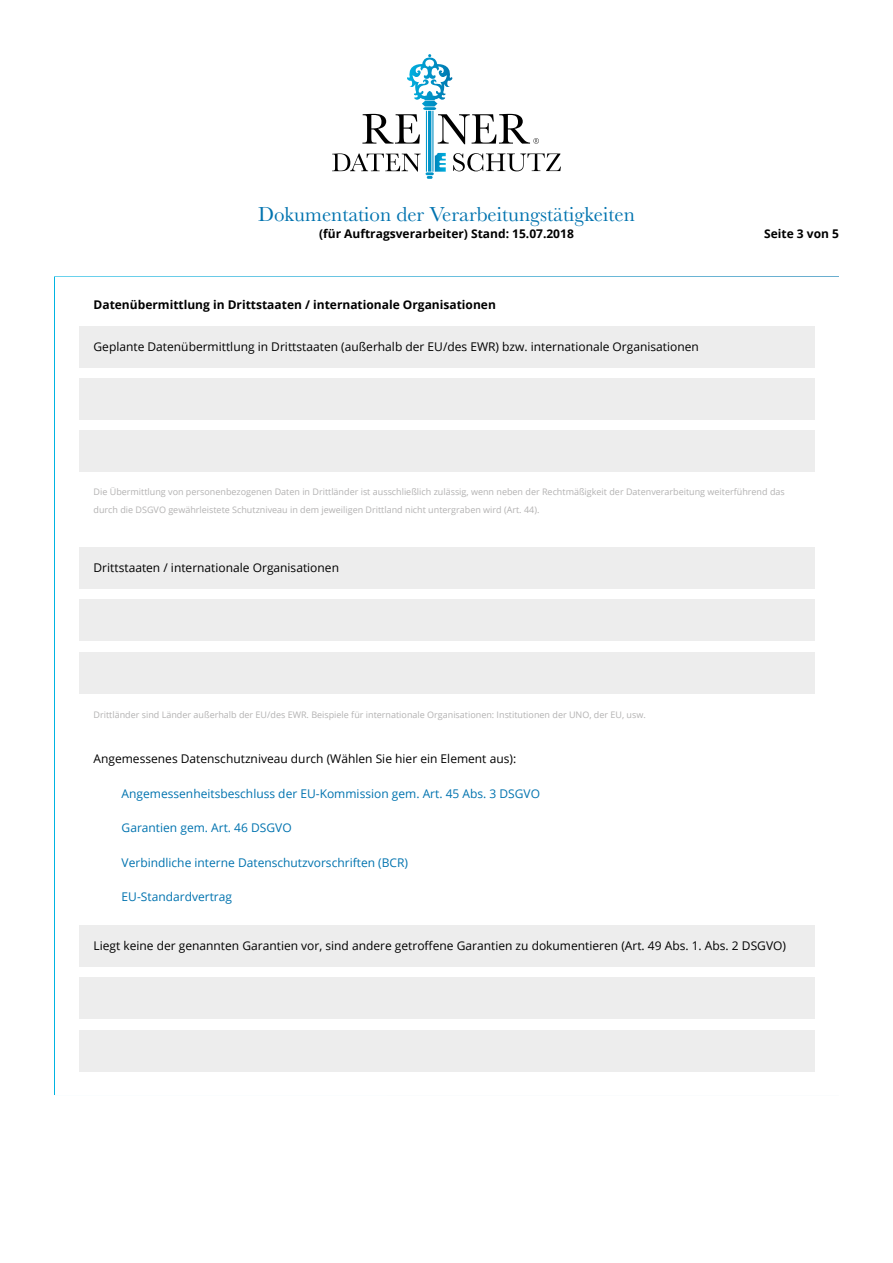
<style>
.page{position:relative;width:893px;height:1263px;background:#fff}
.page>*{position:absolute;margin:0;border:0;box-sizing:border-box;transform-origin:0 0}
.t1{font:21px "Baskerville";color:#0073af}
.t2{font:12px "Open Sans";color:#000}
.t3{font:12px "Open Sans";color:#0073af}
.t4{font:700 12px "Open Sans";color:#000}
.t5{font:9px/17.2px "Open Sans";color:#b3b2b2}
</style>
<div class="page">
<div style="left:54px;top:276px;width:785px;height:819px;background:#fff;border:2px solid #fff"></div>
<div style="left:79px;top:977px;width:735px;height:41px;background:#ededed"></div>
<div style="left:79px;top:925px;width:735px;height:41px;background:#ededed"></div>
<div style="left:79px;top:1030px;width:735px;height:41px;background:#ededed"></div>
<div style="left:79px;top:599px;width:735px;height:42px;background:#ededed"></div>
<div style="left:79px;top:547px;width:735px;height:42px;background:#ededed"></div>
<div style="left:79px;top:652px;width:735px;height:42px;background:#ededed"></div>
<div style="left:79px;top:431px;width:735px;height:41px;background:#ededed"></div>
<div style="left:79px;top:378px;width:735px;height:42px;background:#ededed"></div>
<svg style="left:407px;top:54px;width:46px;height:54px"></svg>
<svg style="left:435px;top:153px;width:11px;height:19px"></svg>
<svg style="left:362px;top:114px;width:58px;height:30px"></svg>
<svg style="left:332px;top:153px;width:89px;height:19px"></svg>
<svg style="left:453px;top:153px;width:108px;height:18px"></svg>
<svg style="left:438px;top:114px;width:101px;height:30px"></svg>
<div style="left:79px;top:326px;width:735px;height:42px;background:#ededed"></div>
<h1 class="t1" style="left:258px;top:201px;width:378px">Dokumentation der Verarbeitungstätigkeiten</h1>
<h2 class="t4" style="left:319px;top:225px;width:256px">(für Auftragsverarbeiter) Stand: 15.07.2018</h2>
<h2 class="t4" style="left:94px;top:296px;width:404px">Datenübermittlung in Drittstaaten / internationale Organisationen</h2>
<h2 class="t2" style="left:94px;top:339px;width:607px">Geplante Datenübermittlung in Drittstaaten (außerhalb der EU/des EWR) bzw. internationale Organisationen</h2>
<h2 class="t4" style="left:764px;top:225px;width:76px">Seite 3 von 5</h2>
<p class="t5" style="left:94px;top:483px;width:693px">Die Übermittlung von personenbezogenen Daten in Drittländer ist ausschließlich zulässig, wenn neben der Rechtmäßigkeit der Datenverarbeitung weiterführend das durch die DSGVO gewährleistete Schutzniveau in dem jeweiligen Drittland nicht untergraben wird (Art. 44).</p>
<h2 class="t2" style="left:94px;top:559px;width:247px">Drittstaaten / internationale Organisationen</h2>
<p class="t5" style="left:94px;top:706px;width:554px">Drittländer sind Länder außerhalb der EU/des EWR. Beispiele für internationale Organisationen: Institutionen der UNO, der EU, usw.</p>
<h2 class="t2" style="left:94px;top:750px;width:424px">Angemessenes Datenschutzniveau durch (Wählen Sie hier ein Element aus):</h2>
<h2 class="t3" style="left:122px;top:785px;width:420px">Angemessenheitsbeschluss der EU-Kommission gem. Art. 45 Abs. 3 DSGVO</h2>
<h2 class="t3" style="left:122px;top:819px;width:172px">Garantien gem. Art. 46 DSGVO</h2>
<h2 class="t3" style="left:122px;top:854px;width:288px">Verbindliche interne Datenschutzvorschriften (BCR)</h2>
<h2 class="t3" style="left:122px;top:888px;width:112px">EU-Standardvertrag</h2>
<h2 class="t2" style="left:94px;top:937px;width:694px">Liegt keine der genannten Garantien vor, sind andere getroffene Garantien zu dokumentieren (Art. 49 Abs. 1. Abs. 2 DSGVO)</h2>
</div>
